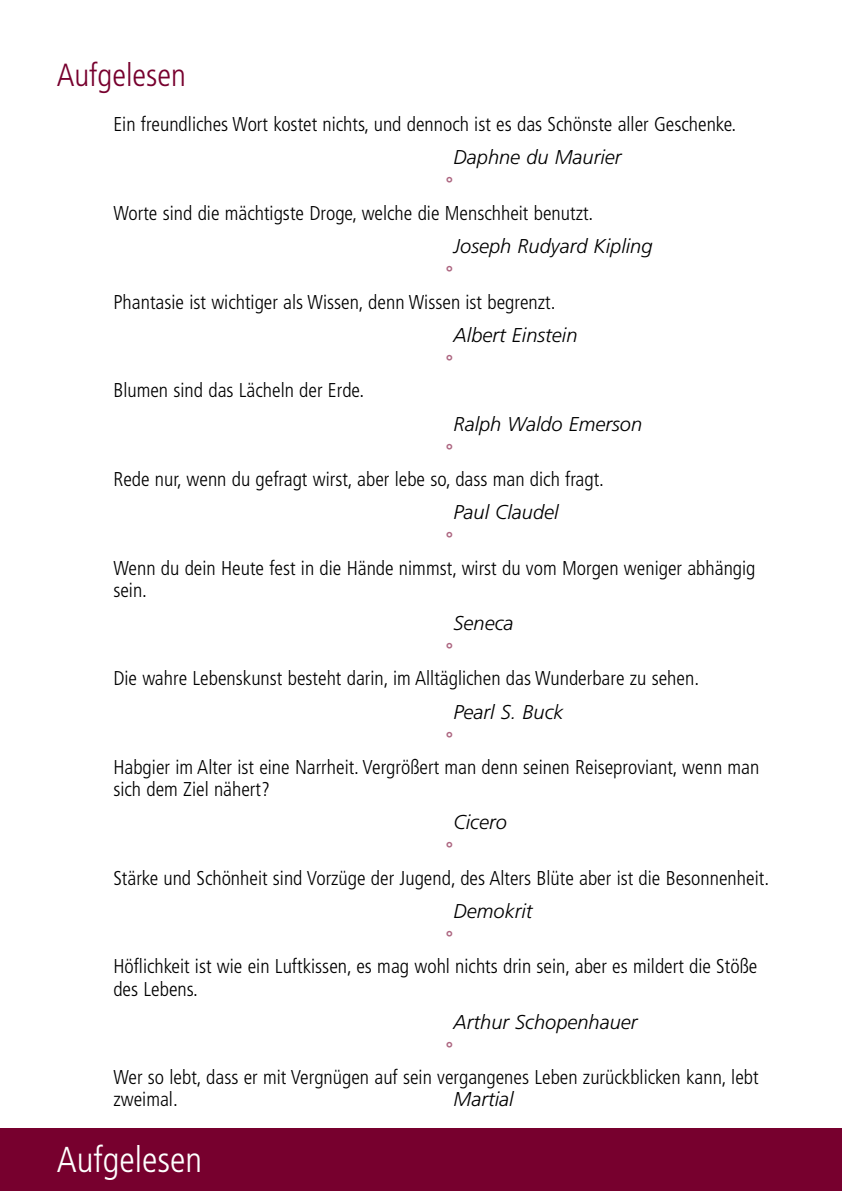
<style>
.page{position:relative;width:842px;height:1191px;background:#fff}
.page>*{position:absolute;margin:0;border:0;box-sizing:border-box;transform-origin:0 0}
.t1{font:300 condensed 36px "Frutiger";color:#fff}
.t2{font:300 condensed 32px "Frutiger";color:#77002e}
.t3{font:300 condensed 20px/22px "Frutiger";color:#000}
.t4{font:italic 300 20px "Frutiger";color:#000}
.t5{font:700 condensed 20px "Frutiger";color:#ad6681}
</style>
<div class="page">
<div style="left:0;top:1128px;width:842px;height:63px;background:#77002e"></div>
<h2 class="t2" style="left:57px;top:62px;width:131px">Aufgelesen</h2>
<p class="t3" style="left:113px;top:115px;width:624px">Ein freundliches Wort kostet nichts, und dennoch ist es das Schönste aller Geschenke.</p>
<p class="t4" style="left:454px;top:149px;width:169px">Daphne du Maurier</p>
<p class="t5" style="left:445px;top:176px;width:9px">°</p>
<p class="t3" style="left:113px;top:203px;width:481px">Worte sind die mächtigste Droge, welche die Menschheit benutzt.</p>
<p class="t4" style="left:454px;top:238px;width:200px">Joseph Rudyard Kipling</p>
<p class="t5" style="left:445px;top:265px;width:9px">°</p>
<p class="t3" style="left:113px;top:292px;width:444px">Phantasie ist wichtiger als Wissen, denn Wissen ist begrenzt.</p>
<p class="t4" style="left:454px;top:327px;width:125px">Albert Einstein</p>
<p class="t5" style="left:445px;top:354px;width:9px">°</p>
<p class="t3" style="left:113px;top:381px;width:252px">Blumen sind das Lächeln der Erde.</p>
<p class="t4" style="left:454px;top:415px;width:190px">Ralph Waldo Emerson</p>
<p class="t5" style="left:445px;top:442px;width:9px">°</p>
<p class="t3" style="left:113px;top:469px;width:492px">Rede nur, wenn du gefragt wirst, aber lebe so, dass man dich fragt.</p>
<p class="t4" style="left:454px;top:504px;width:107px">Paul Claudel</p>
<p class="t5" style="left:445px;top:531px;width:9px">°</p>
<p class="t3" style="left:113px;top:558px;width:644px">Wenn du dein Heute fest in die Hände nimmst, wirst du vom Morgen weniger abhängig sein.</p>
<p class="t4" style="left:454px;top:615px;width:61px">Seneca</p>
<p class="t5" style="left:445px;top:642px;width:9px">°</p>
<p class="t3" style="left:113px;top:669px;width:587px">Die wahre Lebenskunst besteht darin, im Alltäglichen das Wunderbare zu sehen.</p>
<p class="t4" style="left:454px;top:703px;width:111px">Pearl S. Buck</p>
<p class="t5" style="left:445px;top:730px;width:9px">°</p>
<p class="t3" style="left:113px;top:757px;width:647px">Habgier im Alter ist eine Narrheit. Vergrößert man denn seinen Reiseproviant, wenn man sich dem Ziel nähert?</p>
<p class="t4" style="left:454px;top:814px;width:55px">Cicero</p>
<p class="t5" style="left:445px;top:841px;width:9px">°</p>
<p class="t3" style="left:113px;top:868px;width:657px">Stärke und Schönheit sind Vorzüge der Jugend, des Alters Blüte aber ist die Besonnenheit.</p>
<p class="t4" style="left:454px;top:903px;width:80px">Demokrit</p>
<p class="t5" style="left:445px;top:930px;width:9px">°</p>
<p class="t3" style="left:113px;top:957px;width:645px">Höflichkeit ist wie ein Luftkissen, es mag wohl nichts drin sein, aber es mildert die Stöße des Lebens.</p>
<p class="t4" style="left:454px;top:1013px;width:185px">Arthur Schopenhauer</p>
<p class="t5" style="left:445px;top:1040px;width:9px">°</p>
<p class="t3" style="left:113px;top:1067px;width:647px">Wer so lebt, dass er mit Vergnügen auf sein vergangenes Leben zurückblicken kann, lebt zweimal.</p>
<p class="t4" style="left:454px;top:1091px;width:61px">Martial</p>
<h1 class="t1" style="left:57px;top:1144px;width:147px">Aufgelesen</h1>
</div>
